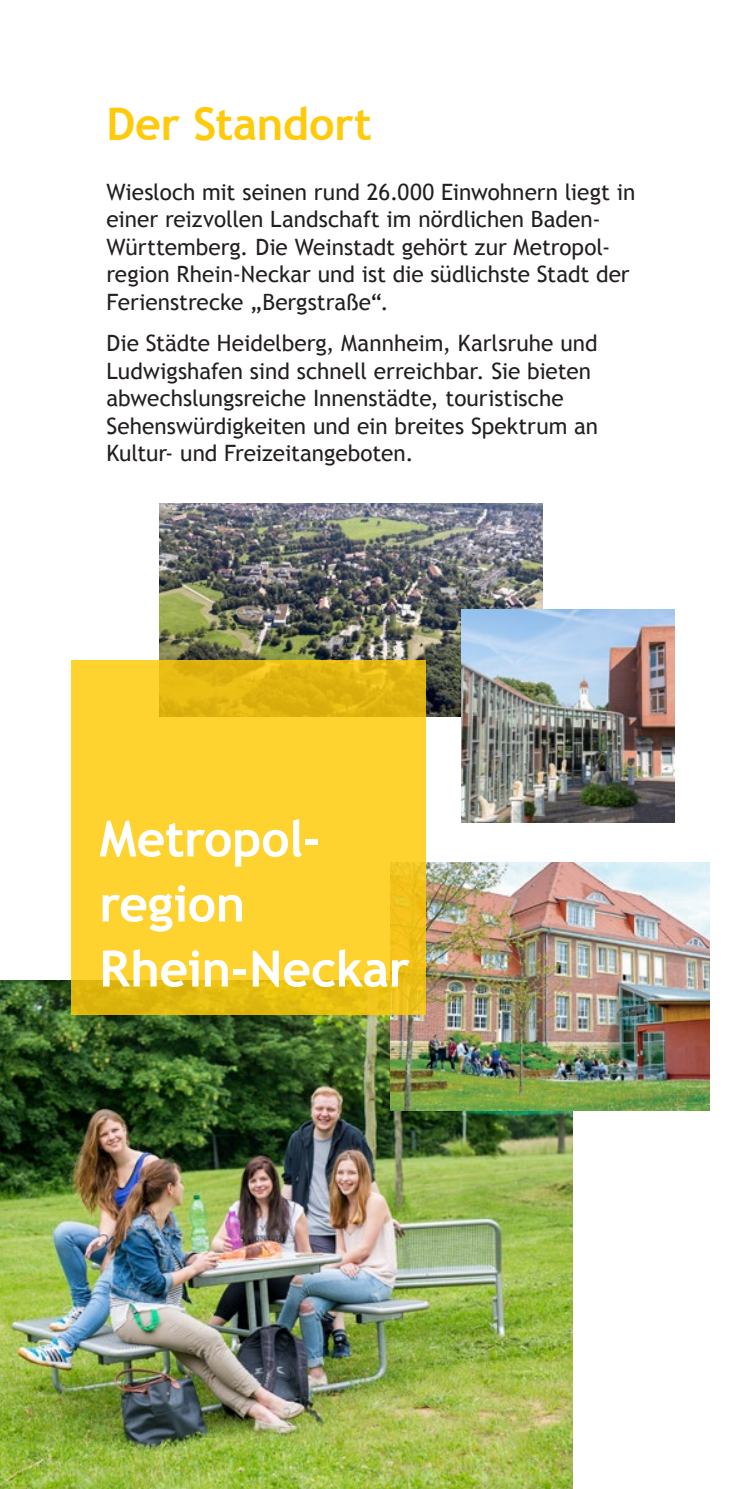
<style>
.page{position:relative;width:745px;height:1489px;background:#fff}
.page>*{position:absolute;margin:0;border:0;box-sizing:border-box;transform-origin:0 0}
.t1{font:700 50px/65px "Trebuchet MS";letter-spacing:-.01em;color:#fff}
.t2{font:700 45px "Trebuchet MS";letter-spacing:-.005em;color:#feca0a}
.t3{font:22.5px/27.5px "Trebuchet MS";color:#231f20}
</style>
<div class="page">
<img style="left:0;top:980px;width:572px;height:508px">
<img style="left:159px;top:503px;width:383px;height:213px">
<img style="left:390px;top:862px;width:319px;height:248px">
<img style="left:461px;top:609px;width:212px;height:213px">
<svg style="left:71px;top:660px;width:354px;height:354px;background:#f7cc27"></svg>
<h2 class="t2" style="left:106px;top:95px;width:267px">Der Standort</h2>
<p class="t3" style="left:106px;top:178px;width:530px">Wiesloch mit seinen rund 26.000 Einwohnern liegt in einer reizvollen Landschaft im nördlichen Baden-Württemberg. Die Weinstadt gehört zur Metropol&shy;region Rhein-Neckar und ist die südlichste Stadt der Ferienstrecke „Bergstraße“.</p>
<p class="t3" style="left:106px;top:330px;width:493px">Die Städte Heidelberg, Mannheim, Karlsruhe und Ludwigshafen sind schnell erreichbar. Sie bieten abwechslungsreiche Innenstädte, touristische Sehenswürdigkeiten und ein breites Spektrum an Kultur- und Freizeitangeboten.</p>
<h1 class="t1" style="left:99px;top:806px;width:312px">Metropol&shy;region<br>Rhein-Neckar</h1>
</div>
